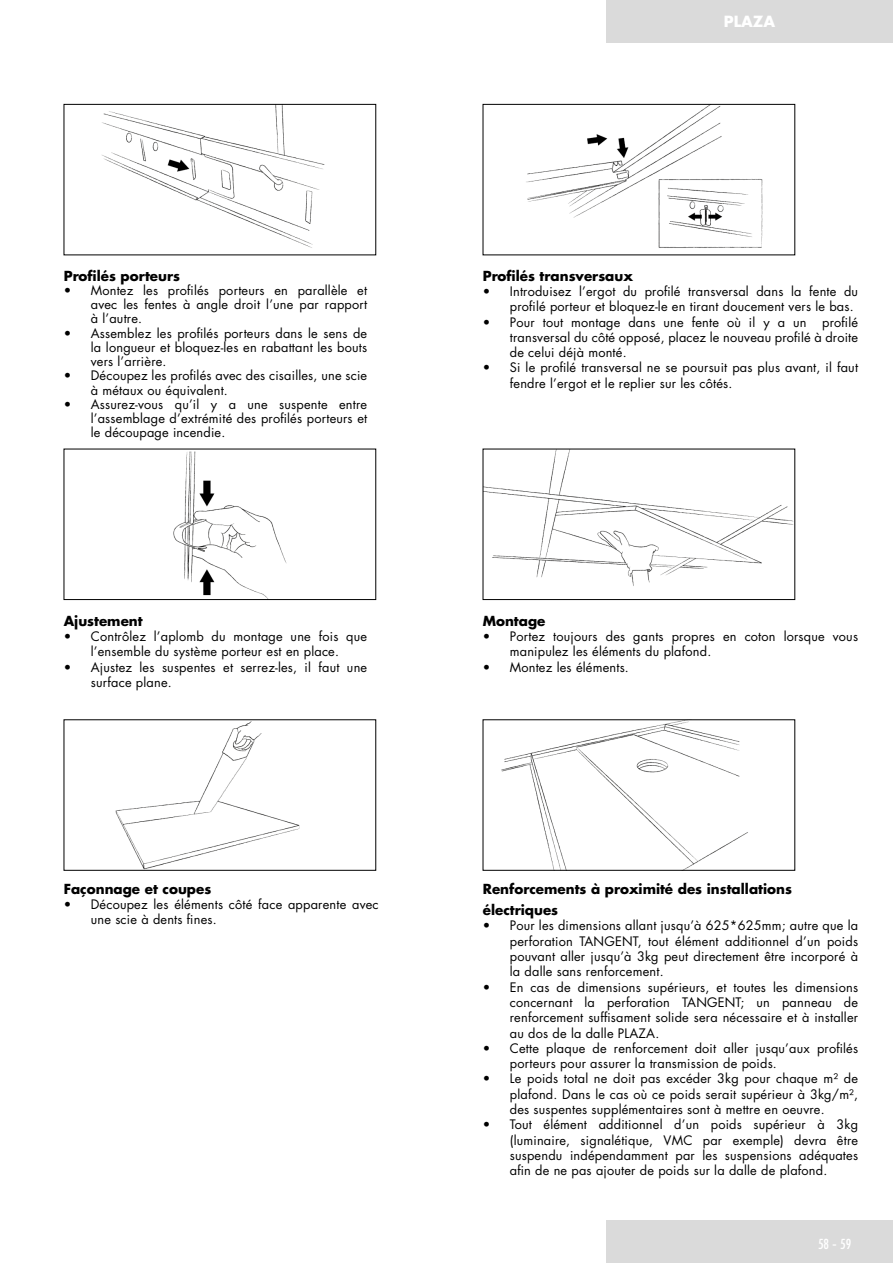
<style>
.page{position:relative;width:893px;height:1263px;background:#fff}
.page>*{position:absolute;margin:0;border:0;box-sizing:border-box;transform-origin:0 0}
.t1{font:700 15px "Futura Std";color:#fff}
.t2{font:700 13.5px/21.6px "Futura Std";color:#000}
.t3{font:13.5px "Futura CE Condensed";color:#fff}
.t4{font:12.75px/15.3px "Futura Std";letter-spacing:.015em;color:#000;text-align:justify}
.s1{font-family:"Futura Std";font-size:16.5px}
</style>
<div class="page">
<div style="left:606px;top:1220px;width:287px;height:43px;background:#dadada"></div>
<div style="left:606px;top:0;width:287px;height:43px;background:#dadada"></div>
<img style="left:102px;top:106px;width:223px;height:142px">
<div style="left:64px;top:104px;width:312px;height:151px;border:1px solid #000"></div>
<img style="left:526px;top:106px;width:237px;height:142px">
<div style="left:483px;top:104px;width:312px;height:151px;border:1px solid #000"></div>
<img style="left:173px;top:451px;width:114px;height:147px">
<div style="left:64px;top:449px;width:312px;height:151px;border:1px solid #000"></div>
<img style="left:485px;top:451px;width:308px;height:135px">
<div style="left:483px;top:449px;width:312px;height:151px;border:1px solid #000"></div>
<img style="left:115px;top:721px;width:185px;height:147px">
<img style="left:501px;top:721px;width:247px;height:147px">
<p class="t2" style="left:64px;top:265px;width:118px">Profilés porteurs</p>
<p class="t4" style="left:91px;top:283px;width:278px;line-height:14.2px;text-indent:-27px">• Montez les profilés porteurs en parallèle et avec les fentes à angle droit l’une par rapport à l’autre.</p>
<p class="t4" style="left:91px;top:326px;width:278px;line-height:14.2px;text-indent:-27px">• Assemblez les profilés porteurs dans le sens de la longueur et bloquez-les en rabattant les bouts vers l’arrière.</p>
<p class="t4" style="left:91px;top:369px;width:278px;line-height:14.2px;text-indent:-27px">• Découpez les profilés avec des cisailles, une scie à métaux ou équivalent.</p>
<p class="t4" style="left:91px;top:397px;width:278px;line-height:14.2px;text-indent:-27px">• Assurez-vous qu’il y a une suspente entre l’assemblage d’extrémité des profilés porteurs et le découpage incendie.</p>
<p class="t2" style="left:64px;top:610px;width:80px">Ajustement</p>
<p class="t4" style="left:64px;top:629px;width:305px;text-align:center">• Contrôlez l’aplomb du montage une fois que l’ensemble du système porteur est en place.</p>
<p class="t4" style="left:91px;top:659px;width:278px;text-indent:-27px">• Ajustez les suspentes et serrez-les, il faut une surface plane.</p>
<p class="t2" style="left:64px;top:877px;width:149px">Façonnage et coupes</p>
<p class="t4" style="left:91px;top:897px;width:289px;text-indent:-27px">• Découpez les éléments côté face apparente avec une scie à dents fines.</p>
<p class="t1" style="left:724px;top:12px;width:53px">plaza</p>
<p class="t2" style="left:483px;top:265px;width:152px">Profilés transversaux</p>
<p class="t4" style="left:510px;top:284px;width:350px;text-indent:-27px">• Introduisez l’ergot du profilé transversal dans la fente du profilé porteur et bloquez-le en tirant doucement vers le bas.</p>
<p class="t4" style="left:510px;top:314px;width:350px;text-indent:-27px">• Pour tout montage dans une fente où il y a un profilé transversal du côté opposé, placez le nouveau profilé à droite de celui déjà monté.</p>
<p class="t4" style="left:510px;top:360px;width:350px;text-indent:-27px">• Si le profilé transversal ne se poursuit pas plus avant, il faut fendre l’ergot et le replier sur les côtés.</p>
<p class="t2" style="left:483px;top:610px;width:64px">Montage</p>
<p class="t4" style="left:510px;top:629px;width:350px;text-indent:-27px">• Portez toujours des gants propres en coton lorsque vous manipulez les éléments du plafond.</p>
<p class="t4" style="left:483px;top:659px;width:148px">• Montez les éléments.</p>
<p class="t2" style="left:483px;top:877px;width:311px">Renforcements à proximité des installations électriques</p>
<p class="t4" style="left:510px;top:918px;width:350px;text-indent:-27px">• Pour les dimensions allant jusqu’à 625*625mm; autre que la perforation TANGENT, tout élément additionnel d’un poids pouvant aller jusqu’à 3kg peut directement être incorporé à la dalle sans renforcement.</p>
<p class="t4" style="left:510px;top:979px;width:350px;text-indent:-27px">• En cas de dimensions supérieurs, et toutes les dimensions concernant la perforation TANGENT; un panneau de renforcement suffisament solide sera nécessaire et à installer au dos de la dalle PLAZA</p>
<p class="t4" style="left:655px;top:1025px;width:5px">.</p>
<p class="t4" style="left:510px;top:1041px;width:350px;text-indent:-27px">• Cette plaque de renforcement doit aller jusqu’aux profilés porteurs pour assurer la transmission de poids.</p>
<p class="t4" style="left:510px;top:1071px;width:350px;text-indent:-27px">• Le poids total ne doit pas excéder 3kg pour chaque m² de plafond. Dans le cas où ce poids serait supérieur à 3kg/m², des suspentes supplémentaires sont à mettre en oeuvre.</p>
<p class="t4" style="left:510px;top:1117px;width:350px;text-indent:-27px">• Tout élément additionnel d’un poids supérieur à 3kg (luminaire, signalétique, VMC par exemple) devra être suspendu indépendamment par les suspensions adéquates afin de ne pas ajouter de poids sur la dalle de plafond.</p>
<p class="t3" style="left:818px;top:1236px;width:35px">58 <span class="s1">-</span> 59</p>
</div>
